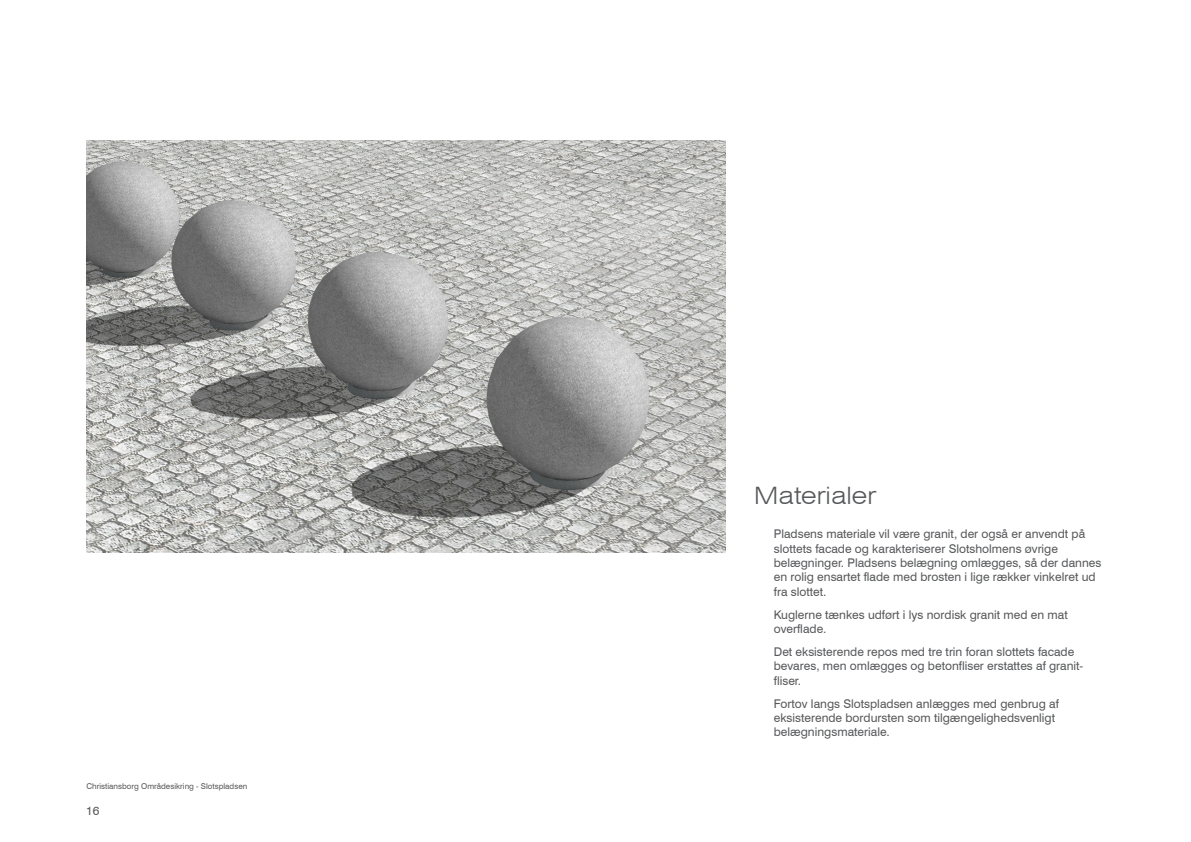
<style>
.page{position:relative;width:1191px;height:842px;background:#fff}
.page>*{position:absolute;margin:0;border:0;box-sizing:border-box;transform-origin:0 0}
.t1{font:300 expanded 24px "Swiss 721 BT";color:#57585a}
.t2{font:12px/14.4px "Swiss 721 BT";color:#57585a}
.t3{font:8px "Swiss 721 BT";color:#57585a}
</style>
<div class="page">
<img style="left:87px;top:141px;width:638px;height:411px">
<p class="t3" style="left:87px;top:782px;width:162px">Christiansborg Områdesikring - Slotspladsen</p>
<p class="t2" style="left:86px;top:803px;width:15px">16</p>
<h1 class="t1" style="left:754px;top:486px;width:124px">Materialer</h1>
<p class="t2" style="left:774px;top:526px;width:329px">Pladsens materiale vil være granit, der også er anvendt på slottets facade og karakteriserer Slotsholmens øvrige belægninger. Pladsens belægning omlægges, så der dannes en rolig ensartet flade med brosten i lige rækker vinkelret ud fra slottet.</p>
<p class="t2" style="left:774px;top:607px;width:295px">Kuglerne tænkes udført i lys nordisk granit med en mat overflade.</p>
<p class="t2" style="left:774px;top:644px;width:311px">Det eksisterende repos med tre trin foran slottets facade bevares, men omlægges og betonfliser erstattes af granit&shy;fliser.</p>
<p class="t2" style="left:774px;top:696px;width:286px">Fortov langs Slotspladsen anlægges med genbrug af eksisterende bordursten som tilgængelighedsvenligt belægningsmateriale.</p>
</div>
